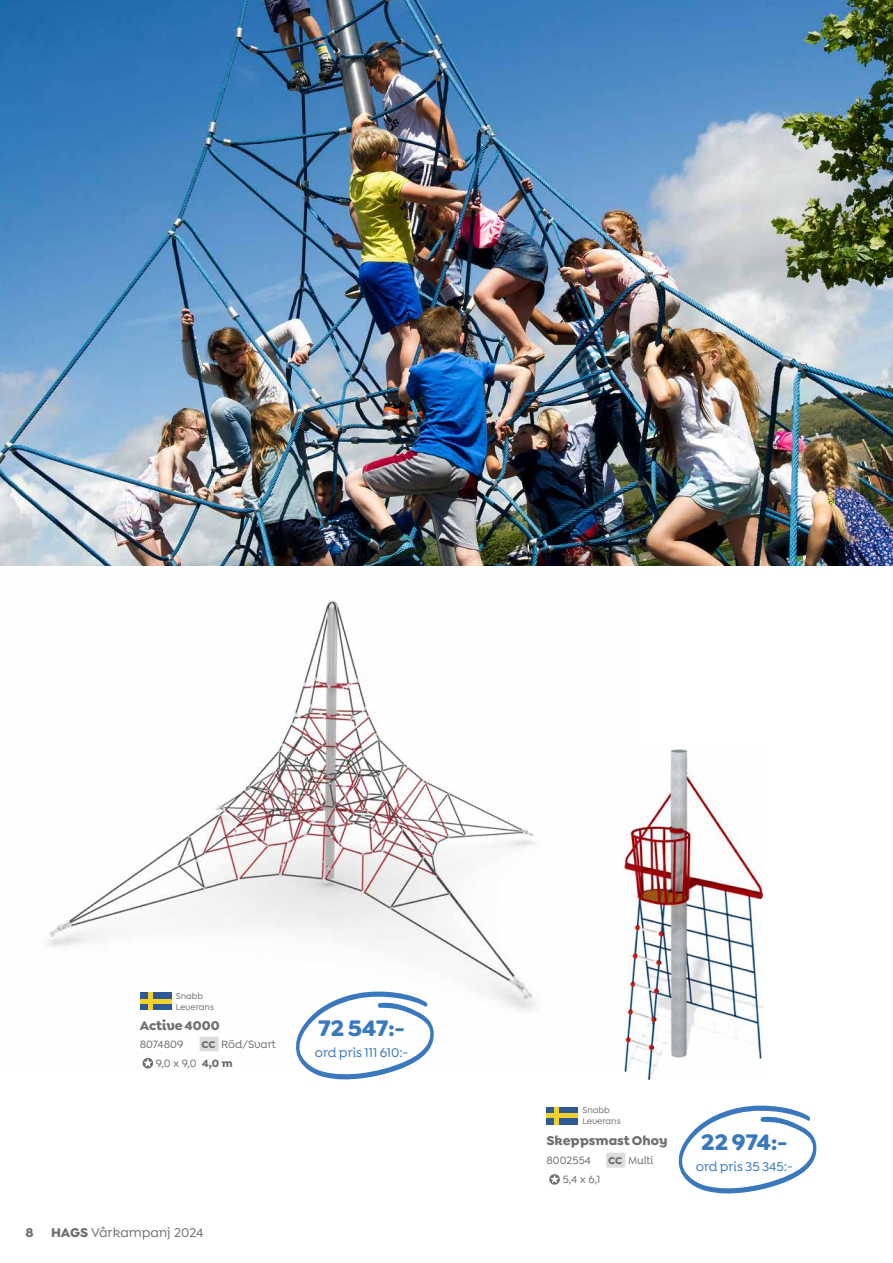
<style>
.page{position:relative;width:893px;height:1263px;background:#fff}
.page>*{position:absolute;margin:0;border:0;box-sizing:border-box;transform-origin:0 0}
.t1{font:700 24px "Goldplay Alt";color:#3978bc}
.t2{font:500 13.5px "Goldplay Alt";color:#3978bc}
.t3{font:700 13.5px "Goldplay Alt";color:#706f6f}
.t4{font:500 13.5px "Goldplay Alt";color:#706f6f}
.t5{font:500 11.25px/19px "Goldplay Alt";color:#706f6f}
.t6{font:500 9px/10.8px "Goldplay Alt";color:#706f6f}
.s1{font-weight:700;font-size:10.5px}
.s2{font-weight:700}
.s3{font-size:21px}
</style>
<div class="page">
<div style="left:606px;top:1153px;width:19px;height:14px;background:#dcdcdc"></div>
<svg style="left:549px;top:1174px;width:11px;height:11px"></svg>
<div style="left:546px;top:1106px;width:32px;height:18px;background:#2e5994"></div>
<hr style="left:555px;top:1106px;width:4px;height:18px;background:#f2d12e">
<hr style="left:546px;top:1114px;width:32px;height:4px;background:#f2d12e">
<svg style="left:678px;top:1105px;width:139px;height:89px"></svg>
<img style="left:47px;top:601px;width:488px;height:468px">
<svg style="left:295px;top:991px;width:140px;height:89px"></svg>
<div style="left:199px;top:1036px;width:20px;height:15px;background:#dcdcdc"></div>
<svg style="left:143px;top:1058px;width:10px;height:10px"></svg>
<div style="left:140px;top:992px;width:31px;height:18px;background:#2e5994"></div>
<hr style="left:148px;top:992px;width:4px;height:18px;background:#f2d12e">
<hr style="left:140px;top:1000px;width:31px;height:4px;background:#f2d12e">
<img style="left:624px;top:749px;width:141px;height:330px">
<img style="left:0;top:0;width:893px;height:566px">
<p class="t6" style="left:176px;top:991px;width:40px">Snabb<br>Leverans</p>
<p class="t3" style="left:140px;top:1017px;width:81px">Active 4000</p>
<p class="t5" style="left:140px;top:1035px;width:45px">8074809</p>
<p class="t5" style="left:156px;top:1035px;width:121px;text-indent:46px"><span class="s1">CC</span> Röd/Svart<br>9,0 x 9,0 <span class="s2">4,0 m</span></p>
<h1 class="t1" style="left:318px;top:1012px;width:88px">72 547<span class="s3">:-</span></h1>
<p class="t2" style="left:315px;top:1045px;width:95px">ord pris 111 610:-</p>
<p class="t3" style="left:26px;top:1224px;width:10px">8</p>
<p class="t4" style="left:51px;top:1225px;width:154px"><span class="s2">HAGS</span> Vårkampanj 2024</p>
<p class="t6" style="left:582px;top:1105px;width:40px">Snabb<br>Leverans</p>
<p class="t3" style="left:546px;top:1131px;width:123px">Skeppsmast Ohoy</p>
<p class="t5" style="left:546px;top:1151px;width:46px">8002554</p>
<p class="t5" style="left:608px;top:1151px;width:47px"><span class="s1">CC</span> Multi</p>
<p class="t5" style="left:563px;top:1170px;width:39px">5,4 x 6,1</p>
<h1 class="t1" style="left:701px;top:1126px;width:88px">22 974<span class="s3">:-</span></h1>
<p class="t2" style="left:696px;top:1159px;width:99px">ord pris 35 345:-</p>
</div>
